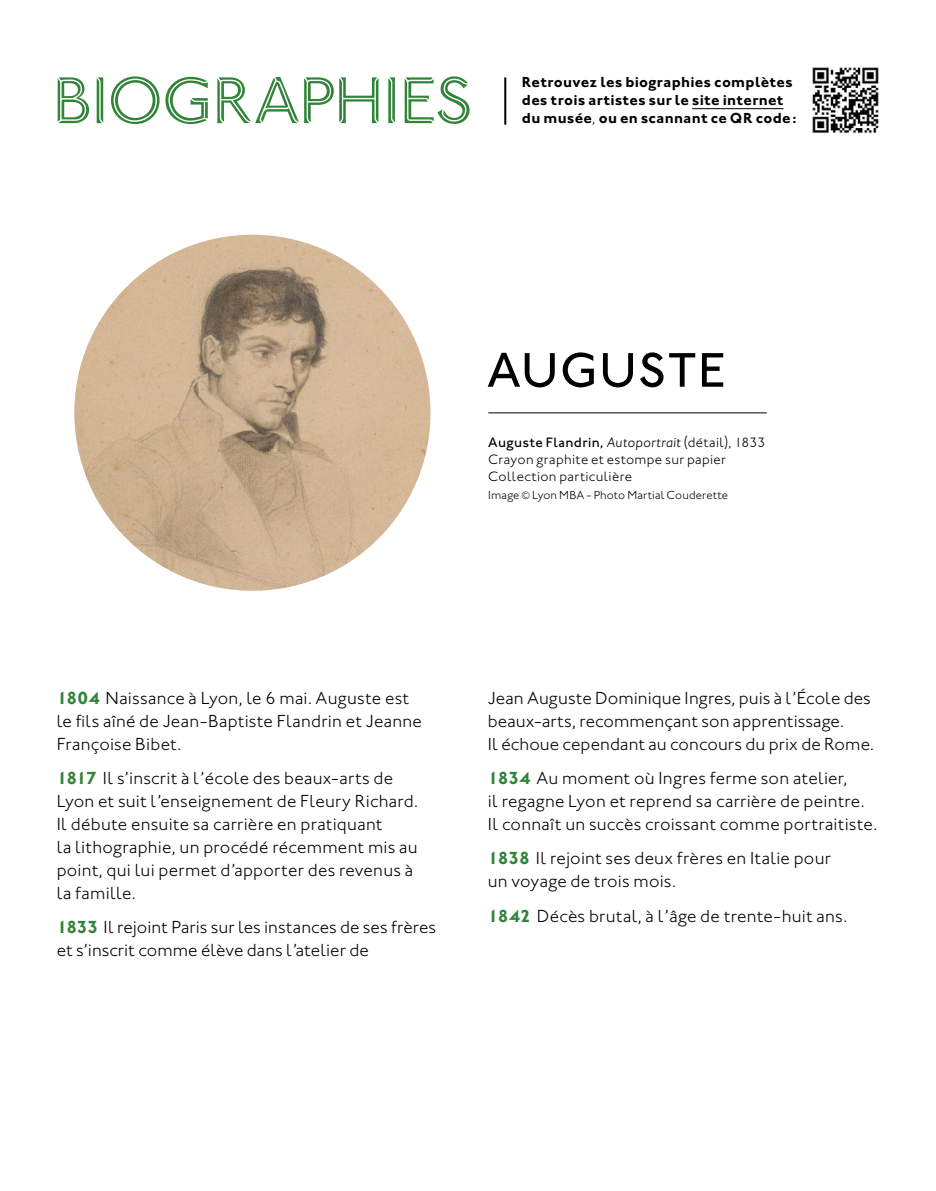
<style>
.page{position:relative;width:936px;height:1191px;background:#fff}
.page>*{position:absolute;margin:0;border:0;box-sizing:border-box;transform-origin:0 0}
.t1{font:68px "Johnston ITC MBAL Medium";letter-spacing:-.02em;color:#328439}
.t2{font:500 50px "Johnston ITC";letter-spacing:.03em;color:#000}
.t3{font:300 18px/23px "Johnston ITC";letter-spacing:.01em;color:#000}
.t4{font:700 15px/18px "Johnston ITC";letter-spacing:.02em;color:#000}
.t5{font:300 14px/17px "Johnston ITC";letter-spacing:.025em;color:#000}
.t6{font:300 12px "Johnston ITC";letter-spacing:.01em;color:#000}
.s1{font-weight:300}
.s2{font-weight:500}
.s3{font-family:"Johnston ITC Pro";font-style:italic}
.s4{font-weight:700;color:#328439}
</style>
<div class="page">
<img style="left:74px;top:235px;width:356px;height:356px;border-radius:178px">
<hr style="left:488px;top:412px;width:278px;height:1px;background:#000">
<hr style="left:692px;top:108px;width:91px;height:1px;background:#000">
<img style="left:812px;top:67px;width:67px;height:67px">
<hr style="left:504px;top:77px;width:2px;height:48px;background:#000">
<h1 class="t1" style="left:52px;top:63px;width:421px">BIOGRAPHIES</h1>
<p class="t4" style="left:522px;top:73px;width:276px">Retrouvez les biographies complètes des trois artistes sur le site internet du musée<span class="s1">,</span> ou en scannant ce QR code:</p>
<h2 class="t2" style="left:487px;top:340px;width:240px">AUGUSTE</h2>
<p class="t5" style="left:488px;top:434px;width:278px"><span class="s2">Auguste Flandrin,</span> <span class="s3">Autoportrait</span> (détail), 1833<br>Crayon graphite et estompe sur papier<br>Collection particulière</p>
<p class="t6" style="left:488px;top:488px;width:241px">Image © Lyon MBA - Photo Martial Couderette</p>
<p class="t3" style="left:57px;top:686px;width:367px"><span class="s4">1804</span> Naissance à Lyon, le 6 mai. Auguste est le fils aîné de Jean-Baptiste Flandrin et Jeanne<br>Françoise Bibet.</p>
<p class="t3" style="left:57px;top:766px;width:363px"><span class="s4">1817</span> Il s’inscrit à l’école des beaux-arts de Lyon et suit l’enseignement de Fleury Richard.<br>Il débute ensuite sa carrière en pratiquant<br>la lithographie, un procédé récemment mis au point, qui lui permet d’apporter des revenus à la famille.</p>
<p class="t3" style="left:57px;top:916px;width:381px"><span class="s4">1833</span> Il rejoint Paris sur les instances de ses frères et s’inscrit comme élève dans l’atelier de</p>
<p class="t3" style="left:488px;top:686px;width:388px">Jean Auguste Dominique Ingres, puis à l’École des beaux-arts, recommençant son apprentissage.<br>Il échoue cependant au concours du prix de Rome.</p>
<p class="t3" style="left:488px;top:766px;width:391px"><span class="s4">1834</span> Au moment où Ingres ferme son atelier,<br>il regagne Lyon et reprend sa carrière de peintre.<br>Il connaît un succès croissant comme portraitiste.</p>
<p class="t3" style="left:488px;top:847px;width:345px"><span class="s4">1838</span> Il rejoint ses deux frères en Italie pour un voyage de trois mois.</p>
<p class="t3" style="left:488px;top:904px;width:361px"><span class="s4">1842</span> Décès brutal, à l’âge de trente-huit ans.</p>
</div>
